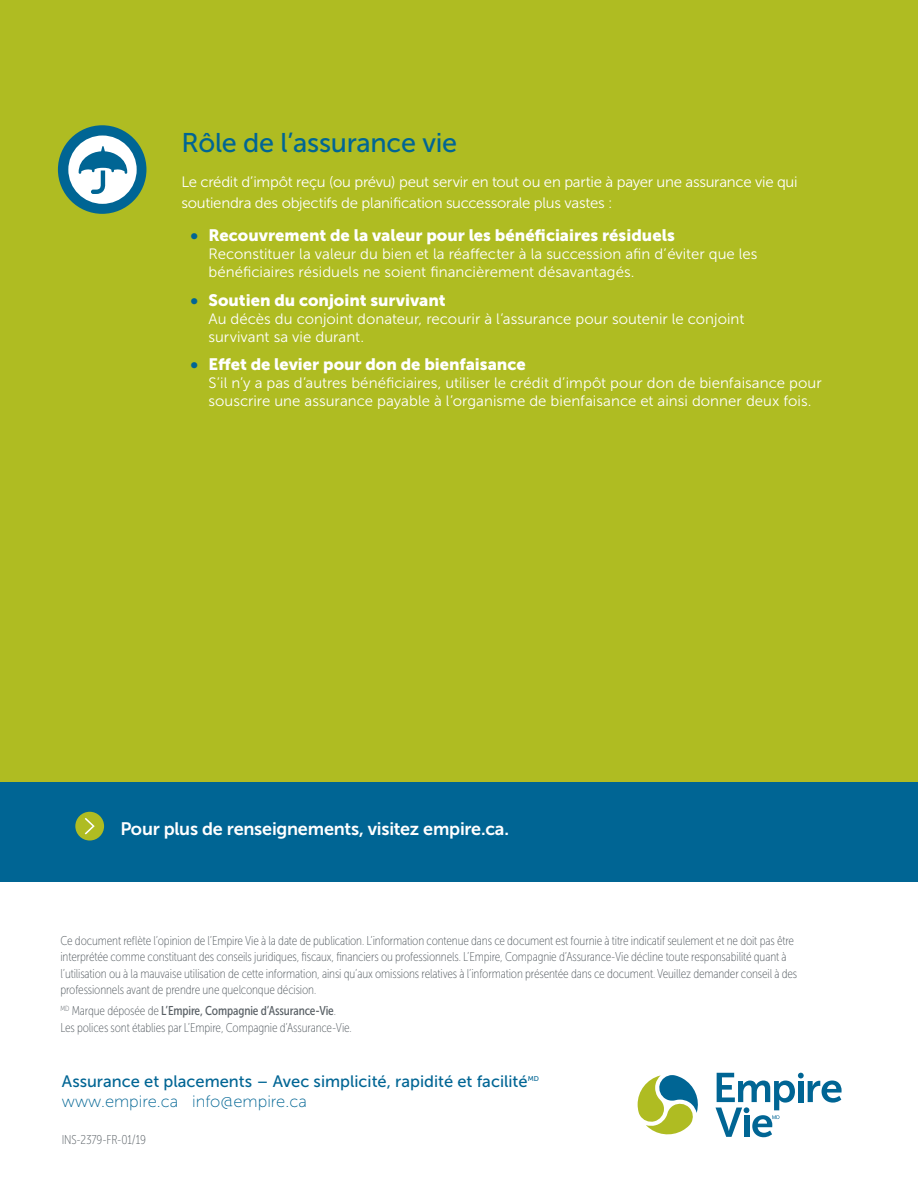
<style>
.page{position:relative;width:918px;height:1188px;background:#fff}
.page>*{position:absolute;margin:0;border:0;box-sizing:border-box;transform-origin:0 0}
.New_Brand_Body_Copy{font:27px "Museo Sans 500";letter-spacing:-.01em;color:#006594}
.EL_Heading_7_-_11_pt{font:18px "Museo Sans 700";letter-spacing:-.015em;color:#fff}
.t1{font:16.5px "Museo Sans 900";color:#fff}
.EL_Heading_7_-_11_pt-2{font:16.5px "Museo Sans 500";color:#006594}
.EL_Heading_7_-_11_pt-3{font:16.5px "Museo Sans 100";color:#006594}
.New_Brand_Body_Copy-2{font:15px/18px "Museo Sans 300";color:#fff}
.Foot_Note_-_Museo_Co{font:12.75px/16.5px "Museo Sans Cond 100";letter-spacing:-.01em;color:#5a6166}
.EL_Heading_7_-_11_pt-4{font:7.05px "Museo Sans 500";color:#006594}
.s1{color:#006594}
.s2{font-family:"Museo Sans Cond 500"}
</style>
<div class="page">
<div style="left:0;top:0;width:918px;height:787px;background:#afbc22"></div>
<svg style="left:638px;top:1075px;width:60px;height:60px"></svg>
<svg style="left:716px;top:1073px;width:126px;height:64px"></svg>
<div style="left:0;top:782px;width:918px;height:100px;background:#006594"></div>
<div style="left:75px;top:812px;width:29px;height:29px;background:#afbc22;border-radius:50%"></div>
<svg style="left:85px;top:818px;width:10px;height:16px"></svg>
<div style="left:58px;top:125px;width:88px;height:89px;background:#006594;border-radius:50%"></div>
<div style="left:68px;top:136px;width:69px;height:68px;background:#fff;border-radius:50%"></div>
<svg style="left:79px;top:146px;width:48px;height:48px"></svg>
<p class="New_Brand_Body_Copy" style="left:181px;top:128px;width:277px">Rôle de l’assurance vie</p>
<p class="New_Brand_Body_Copy-2" style="left:181px;top:171px;width:618px;line-height:21px">Le crédit d’impôt reçu (ou prévu) peut servir en tout ou en partie à payer une assurance vie qui soutiendra des objectifs de planification successorale plus vastes :</p>
<p class="t1" style="left:190px;top:226px;width:486px"><span class="s1">•</span> Recouvrement de la valeur pour les bénéficiaires résiduels</p>
<p class="New_Brand_Body_Copy-2" style="left:208px;top:245px;width:551px">Reconstituer la valeur du bien et la réaffecter à la succession afin d’éviter que les bénéficiaires résiduels ne soient financièrement désavantagés.</p>
<p class="t1" style="left:190px;top:290px;width:257px"><span class="s1">•</span> Soutien du conjoint survivant</p>
<p class="New_Brand_Body_Copy-2" style="left:208px;top:309px;width:537px">Au décès du conjoint donateur, recourir à l’assurance pour soutenir le conjoint survivant sa vie durant.</p>
<p class="t1" style="left:190px;top:355px;width:337px"><span class="s1">•</span> Effet de levier pour don de bienfaisance</p>
<p class="New_Brand_Body_Copy-2" style="left:208px;top:374px;width:615px">S’il n’y a pas d’autres bénéficiaires, utiliser le crédit d’impôt pour don de bienfaisance pour souscrire une assurance payable à l’organisme de bienfaisance et ainsi donner deux fois.</p>
<p class="EL_Heading_7_-_11_pt" style="left:120px;top:819px;width:390px">Pour plus de renseignements, visitez empire.ca.</p>
<p class="Foot_Note_-_Museo_Co" style="left:60px;top:932px;width:738px">Ce document reflète l’opinion de l’Empire Vie à la date de publication. L’information contenue dans ce document est fournie à titre indicatif seulement et ne doit pas être interprétée comme constituant des conseils juridiques, fiscaux, financiers ou professionnels. L’Empire, Compagnie d’Assurance-Vie décline toute responsabilité quant à l’utilisation ou à la mauvaise utilisation de cette information, ainsi qu’aux omissions relatives à l’information présentée dans ce document. Veuillez demander conseil à des professionnels avant de prendre une quelconque décision.</p>
<p class="Foot_Note_-_Museo_Co" style="left:60px;top:1003px;width:293px"><sup>MD</sup> Marque déposée de <span class="s2">L’Empire, Compagnie d’Assurance‑Vie</span>.<br>Les polices sont établies par L’Empire, Compagnie d’Assurance-Vie.</p>
<p class="EL_Heading_7_-_11_pt-2" style="left:62px;top:1072px;width:467px">Assurance et placements – Avec simplicité, rapidité et facilité</p>
<p class="EL_Heading_7_-_11_pt-4" style="left:528px;top:1074px;width:13px">MD</p>
<p class="EL_Heading_7_-_11_pt-3" style="left:62px;top:1093px;width:246px">www.empire.ca info@empire.ca</p>
<p class="Foot_Note_-_Museo_Co" style="left:62px;top:1131px;width:86px">INS-2379-FR-01/19</p>
</div>
